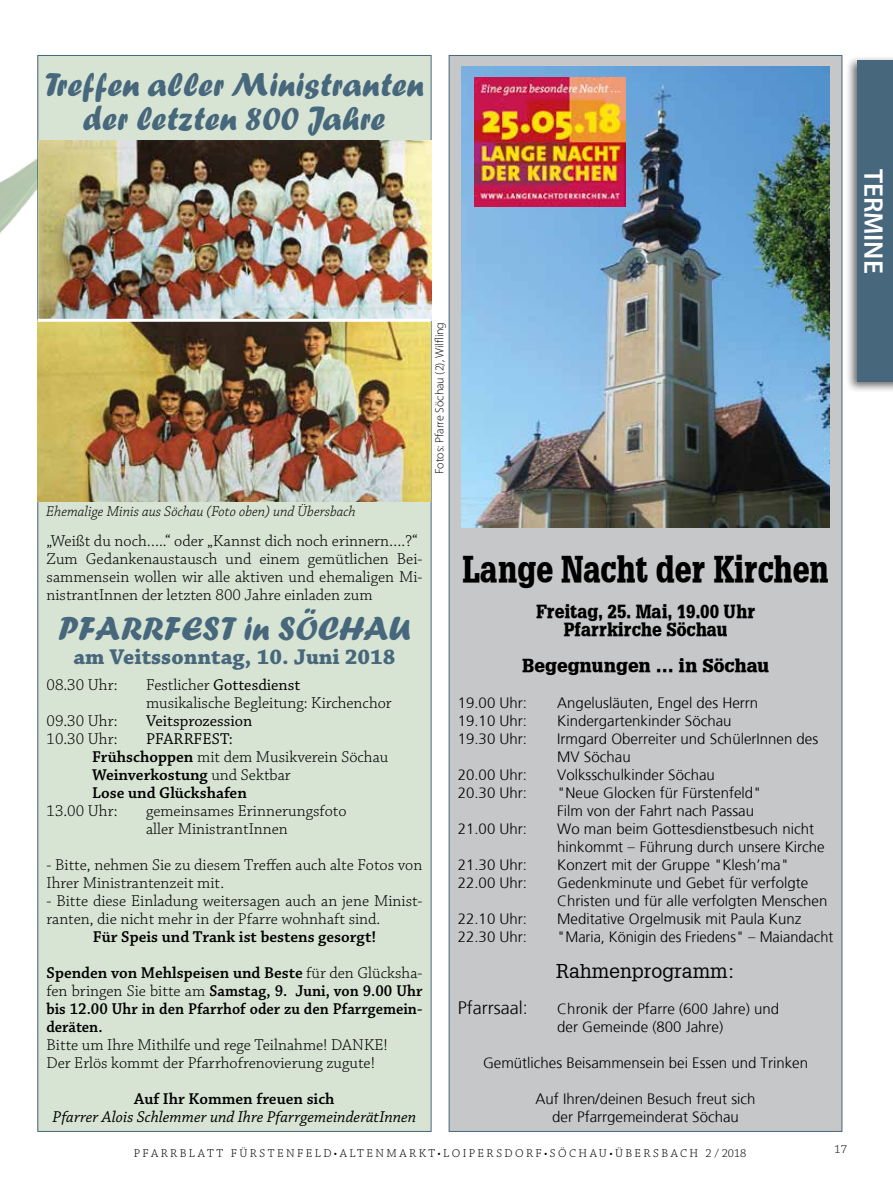
<style>
.page{position:relative;width:893px;height:1191px;background:#fff}
.page>*{position:absolute;margin:0;border:0;box-sizing:border-box;transform-origin:0 0}
.t1{font:35.7px "Installation Black SSK";color:#000;scale:.8 1}
.t2{font:34.5px/34.5px "Forte MT Std";color:#47677c;text-align:center}
.t3{font:600 27px "Myriad Pro";color:#fff}
.t4{font:700 22.5px "Chaparral Pro";color:#47677c}
.t5{font:19.5px "Installation S Si";color:#000}
.t6{font:18.15px/18px "Installation Black SSK";color:#000;text-align:center;scale:.91 1}
.t7{font:18px "Installation Black SSK";color:#000}
.t8{font:300 18px "Balt Frutiger";color:#000}
.t9{font:300 16.5px/18px "Chaparral Pro";color:#000}
.t10{font:600 16.5px/18px "Chaparral Pro";color:#000}
.t11{font:600 16.5px/18px "Chaparral Pro";color:#000;text-align:justify;scale:.95 1}
.t12{font:italic 16.5px "Chaparral Pro";color:#000}
.t13{font:16.5px "Chaparral Pro";color:#000}
.t14{font:300 15px/18px "Balt Frutiger";color:#000}
.t15{font:italic 300 15px "Chaparral Pro";color:#000}
.t16{font:300 12px "Chaparral Pro";letter-spacing:.2em;color:#000}
.t17{font:300 12px "Myriad Pro";color:#000}
.s1{font-weight:400}
.s2{font-weight:300}
.s3{font-family:"Myriad Pro";font-size:16.5px}
</style>
<div class="page">
<div style="left:38px;top:55px;width:393px;height:1076px;background:#d7e4d3"></div>
<img style="left:38px;top:140px;width:393px;height:361px">
<div style="left:449px;top:55px;width:393px;height:1076px;background:#c6c7c8"></div>
<img style="left:461px;top:67px;width:369px;height:460px">
<img style="left:0;top:55px;width:38px;height:275px">
<div style="left:845px;top:55px;width:48px;height:338px;background:#000;opacity:.59"></div>
<div style="left:858px;top:60px;width:35px;height:322px;background:#47677c"></div>
<hr style="left:38px;top:319px;width:392px;height:3px;background:#fff">
<img style="left:474px;top:78px;width:152px;height:128px">
<h2 class="t2" style="left:44px;top:66px;width:382px">Treffen aller Ministranten der letzten 800 Jahre</h2>
<h3 class="t3" style="left:891px;top:168px;width:107px;rotate:90deg">TERMINE</h3>
<p class="t15" style="left:46px;top:503px;width:311px">Ehemalige Minis aus Söchau (Foto oben) und Übersbach</p>
<p class="t9" style="left:47px;top:532px;width:377px">„Weißt du noch…..“ oder „Kannst dich noch erinnern….?“ Zum Gedankenaustausch und einem gemütlichen Bei&shy;sammensein wollen wir alle aktiven und ehemaligen Mi&shy;nistrantInnen der letzten 800 Jahre einladen zum</p>
<h2 class="t2" style="left:58px;top:611px;width:354px">PFARRFEST in SÖCHAU</h2>
<h3 class="t4" style="left:73px;top:644px;width:323px">am Veitssonntag, 10. Juni 2018</h3>
<p class="t9" style="left:47px;top:676px;width:72px">08.30 Uhr:</p>
<p class="t9" style="left:146px;top:676px;width:247px">Festlicher <span class="s1">Gottesdienst<br></span>musikalische Begleitung: Kirchenchor</p>
<p class="t9" style="left:47px;top:712px;width:72px">09.30 Uhr:</p>
<p class="t13" style="left:146px;top:711px;width:108px">Veitsprozession</p>
<p class="t9" style="left:47px;top:730px;width:72px">10.30 Uhr:</p>
<p class="t10" style="left:92px;top:730px;width:298px;text-indent:54px"><span class="s1">PFARRFEST:<br></span>Frühschoppen <span class="s2">mit dem Musikverein Söchau<br></span>Weinverkostung <span class="s2">und Sektbar<br></span>Lose und Glückshafen</p>
<p class="t9" style="left:47px;top:802px;width:72px">13.00 Uhr:</p>
<p class="t9" style="left:146px;top:802px;width:202px">gemeinsames Erinnerungsfoto aller MinistrantInnen</p>
<p class="t9" style="left:47px;top:856px;width:377px">- Bitte, nehmen Sie zu diesem Treffen auch alte Fotos von<br>Ihrer Ministrantenzeit mit.</p>
<p class="t9" style="left:47px;top:892px;width:377px">- Bitte diese Einladung weitersagen auch an jene Minist&shy;ranten, die nicht mehr in der Pfarre wohnhaft sind.</p>
<p class="t10" style="left:47px;top:919px;width:377px;line-height:36px;text-align:center">Für Speis und Trank ist bestens gesorgt!<br>Spenden von Mehlspeisen und Beste <span class="s2">für den Glücksha-</span></p>
<p class="t11" style="left:47px;top:982px;width:397px"><span class="s2">fen bringen Sie bitte am</span> Samstag, 9. Juni, von 9.00 Uhr bis 12.00 Uhr in den Pfarrhof oder zu den Pfarrgemein&shy;deräten.</p>
<p class="t9" style="left:47px;top:1036px;width:343px">Bitte um Ihre Mithilfe und rege Teilnahme! DANKE!<br>Der Erlös kommt der Pfarrhofrenovierung zugute!</p>
<p class="t10" style="left:134px;top:1090px;width:202px">Auf Ihr Kommen freuen sich</p>
<p class="t12" style="left:53px;top:1107px;width:365px">Pfarrer Alois Schlemmer und Ihre PfarrgemeinderätInnen</p>
<p class="t17" style="left:432px;top:473px;width:153px;rotate:-90deg">Fotos: Pfarre Söchau (2), Wilfling</p>
<h1 class="t1" style="left:463px;top:547px;width:459px">Lange Nacht der Kirchen</h1>
<p class="t6" style="left:536px;top:602px;width:243px">Freitag, 25. Mai, 19.00 Uhr<br>Pfarrkirche Söchau</p>
<p class="t7" style="left:522px;top:654px;width:248px">Begegnungen … in Söchau</p>
<p class="t14" style="left:458px;top:694px;width:71px">19.00 Uhr:</p>
<p class="t14" style="left:557px;top:694px;width:202px">Angelusläuten, Engel des Herrn</p>
<p class="t14" style="left:458px;top:712px;width:71px">19.10 Uhr:</p>
<p class="t14" style="left:557px;top:712px;width:176px">Kindergartenkinder Söchau</p>
<p class="t14" style="left:458px;top:730px;width:71px">19.30 Uhr:</p>
<p class="t14" style="left:557px;top:730px;width:262px">Irmgard Oberreiter und SchülerInnen des<br>MV Söchau</p>
<p class="t14" style="left:458px;top:766px;width:71px">20.00 Uhr:</p>
<p class="t14" style="left:557px;top:766px;width:159px">Volksschulkinder Söchau</p>
<p class="t14" style="left:458px;top:784px;width:71px">20.30 Uhr:</p>
<p class="t14" style="left:557px;top:784px;width:206px">"Neue Glocken für Fürstenfeld"<br>Film von der Fahrt nach Passau</p>
<p class="t14" style="left:458px;top:820px;width:71px">21.00 Uhr:</p>
<p class="t14" style="left:557px;top:820px;width:269px">Wo man beim Gottesdienstbesuch nicht hinkommt <span class="s3">–</span> Führung durch unsere Kirche</p>
<p class="t14" style="left:458px;top:856px;width:71px">21.30 Uhr:</p>
<p class="t14" style="left:557px;top:856px;width:233px">Konzert mit der Gruppe "Klesh’ma"</p>
<p class="t14" style="left:458px;top:874px;width:71px">22.00 Uhr:</p>
<p class="t14" style="left:557px;top:874px;width:272px">Gedenkminute und Gebet für verfolgte<br>Christen und für alle verfolgten Menschen</p>
<p class="t14" style="left:458px;top:910px;width:71px">22.10 Uhr:</p>
<p class="t14" style="left:557px;top:910px;width:246px">Meditative Orgelmusik mit Paula Kunz</p>
<p class="t14" style="left:458px;top:928px;width:71px">22.30 Uhr:</p>
<p class="t14" style="left:557px;top:928px;width:277px">"Maria, Königin des Friedens" <span class="s3">–</span> Maiandacht</p>
<h3 class="t5" style="left:556px;top:958px;width:180px">Rahmenprogramm:</h3>
<p class="t8" style="left:458px;top:998px;width:71px">Pfarrsaal:</p>
<p class="t14" style="left:557px;top:1000px;width:223px">Chronik der Pfarre (600 Jahre) und der Gemeinde (800 Jahre)</p>
<p class="t14" style="left:483px;top:1054px;width:327px">Gemütliches Beisammensein bei Essen und Trinken</p>
<p class="t14" style="left:535px;top:1090px;width:222px;text-align:center">Auf Ihren/deinen Besuch freut sich der Pfarrgemeinderat Söchau</p>
<p class="t16" style="left:134px;top:1146px;width:614px">PFARRBLATT FÜRSTENFELD•ALTENMARKT•LOIPERSDORF•SÖCHAU•ÜBERSBACH 2 / 2018</p>
<p class="t16" style="left:834px;top:1142px;width:14px">17</p>
</div>
